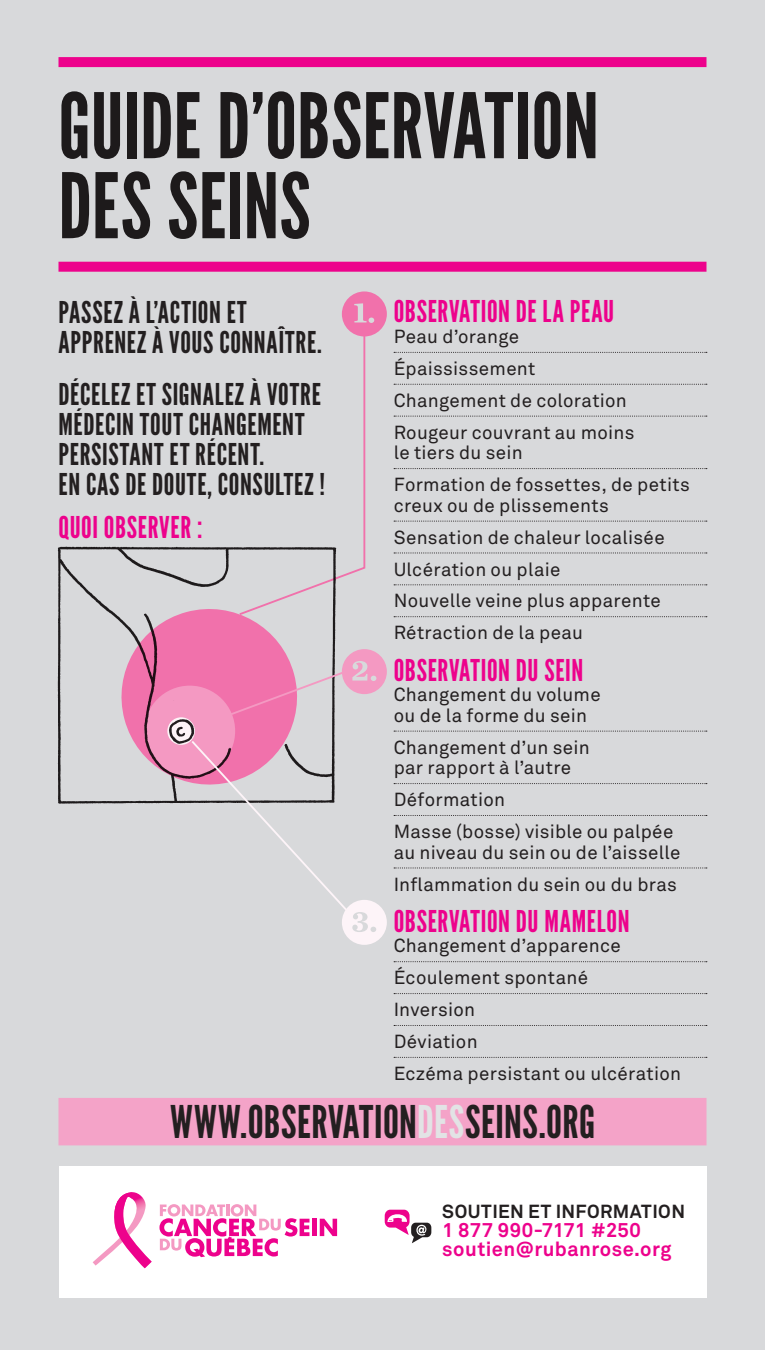
<style>
.page{position:relative;width:765px;height:1350px;background:#d8d9db}
.page>*{position:absolute;margin:0;border:0;box-sizing:border-box;transform-origin:0 0}
.t1{font:90px/80px "League Gothic";color:#231f20}
.t2{font:45px "League Gothic";color:#231f20}
.t3{font:30px/52.5px "League Gothic";letter-spacing:.02em;color:#231f20}
.t4{font:30px "League Gothic";letter-spacing:.02em;color:#ed028c}
.t5{font:700 20px/19px "Akkurat";letter-spacing:.02em;color:#ed028c}
.t6{font:18.75px/32px "Akkurat";letter-spacing:.015em;color:#231f20}
.t7{font:700 18.75px "Akkurat";letter-spacing:.025em;color:#231f20}
.s1{color:#e2e3e5}
</style>
<div class="page">
<div style="left:59px;top:1166px;width:648px;height:131px;background:#fff"></div>
<svg style="left:394px;top:352px;width:313px;height:1px"></svg>
<svg style="left:394px;top:384px;width:313px;height:1px"></svg>
<svg style="left:394px;top:416px;width:313px;height:1px"></svg>
<svg style="left:394px;top:468px;width:313px;height:1px"></svg>
<svg style="left:394px;top:521px;width:313px;height:1px"></svg>
<svg style="left:394px;top:553px;width:313px;height:1px"></svg>
<svg style="left:394px;top:584px;width:313px;height:1px"></svg>
<svg style="left:394px;top:616px;width:313px;height:1px"></svg>
<svg style="left:394px;top:731px;width:313px;height:1px"></svg>
<svg style="left:394px;top:783px;width:313px;height:1px"></svg>
<svg style="left:394px;top:815px;width:313px;height:1px"></svg>
<svg style="left:394px;top:868px;width:313px;height:1px"></svg>
<svg style="left:394px;top:961px;width:313px;height:1px"></svg>
<svg style="left:394px;top:993px;width:313px;height:1px"></svg>
<svg style="left:394px;top:1025px;width:313px;height:1px"></svg>
<svg style="left:394px;top:1057px;width:313px;height:1px"></svg>
<div style="left:58px;top:57px;width:649px;height:10px;background:#ed028c"></div>
<div style="left:58px;top:262px;width:649px;height:10px;background:#ed028c"></div>
<div style="left:58px;top:1098px;width:649px;height:47px;background:#f4a3c8"></div>
<svg style="left:385px;top:1210px;width:46px;height:33px"></svg>
<img style="left:57px;top:546px;width:55px;height:258px">
<svg style="left:112px;top:291px;width:275px;height:654px"></svg>
<div style="left:312px;top:1219px;width:5px;height:17px;background:#ed028c"></div>
<svg style="left:320px;top:1219px;width:17px;height:17px"></svg>
<svg style="left:159px;top:1204px;width:150px;height:53px"></svg>
<svg style="left:93px;top:1192px;width:59px;height:76px"></svg>
<h1 class="t1" style="left:58px;top:88px;width:542px">GUIDE D’OBSERVATION<br>DES SEINS</h1>
<h3 class="t3" style="left:58px;top:286px;width:12px">PASSE</h3>
<h3 class="t3" style="left:114px;top:286px;width:124px">Z À L’ACTION ET</h3>
<h3 class="t3" style="left:59px;top:316px;width:12px">APPRENE</h3>
<h3 class="t3" style="left:137px;top:316px;width:44px">Z À VOUS</h3>
<h3 class="t3" style="left:59px;top:316px;width:265px;text-indent:161px">CONNAÎTRE .<br>DÉCELEZ ET SIGNALEZ À VOTRE</h3>
<h3 class="t3" style="left:59px;top:399px;width:93px">MÉDECIN TOUT</h3>
<h3 class="t3" style="left:189px;top:399px;width:72px">CHANGEMENT</h3>
<h3 class="t3" style="left:59px;top:429px;width:12px">PERSISTANT</h3>
<h3 class="t3" style="left:170px;top:429px;width:96px">ET RÉCENT.</h3>
<h3 class="t3" style="left:59px;top:459px;width:106px">EN CAS DE DOUTE</h3>
<h3 class="t3" style="left:208px;top:459px;width:33px">, CONSULTE</h3>
<h3 class="t3" style="left:305px;top:459px;width:22px">Z !</h3>
<h3 class="t4" style="left:59px;top:510px;width:57px">QUOI OBSERVER</h3>
<h3 class="t4" style="left:197px;top:510px;width:7px">:</h3>
<h3 class="t4" style="left:394px;top:295px;width:222px">OBSERVATION DE LA PEAU</h3>
<p class="t6" style="left:394px;top:320px;width:242px">Peau d’orange<br>Épaississement<br>Changement de coloration<br>Rougeur couvrant au moins</p>
<p class="t6" style="left:394px;top:436px;width:298px">le tiers du sein<br>Formation de fossettes, de petits</p>
<p class="t6" style="left:394px;top:489px;width:273px">creux ou de plissements<br>Sensation de chaleur localisée<br>Ulcération ou plaie<br>Nouvelle veine plus apparente<br>Rétraction de la peau</p>
<h3 class="t4" style="left:394px;top:653px;width:191px">OBSERVATION DU SEIN</h3>
<p class="t6" style="left:394px;top:684px;width:208px;line-height:20.5px">Changement du volume ou de la forme du sein</p>
<p class="t6" style="left:394px;top:737px;width:197px;line-height:20.5px">Changement d’un sein par rapport à l’autre</p>
<p class="t6" style="left:394px;top:783px;width:281px">Déformation<br>Masse (bosse) visible ou palpée</p>
<p class="t6" style="left:394px;top:836px;width:288px">au niveau du sein ou de l’aisselle<br>Inflammation du sein ou du bras</p>
<h3 class="t4" style="left:394px;top:904px;width:237px">OBSERVATION DU MAMELON</h3>
<p class="t6" style="left:394px;top:930px;width:289px">Changement d’apparence<br>Écoulement spontané<br>Inversion<br>Déviation<br>Eczéma persistant ou ulcération</p>
<h2 class="t2" style="left:170px;top:1096px;width:94px">WWW.OBSERVATION</h2>
<h2 class="t2" style="left:417px;top:1096px;width:64px"><span class="s1">DES</span> SEINS</h2>
<h2 class="t2" style="left:539px;top:1096px;width:58px">.ORG</h2>
<p class="t7" style="left:442px;top:1200px;width:244px">soutien et information</p>
<p class="t5" style="left:442px;top:1221px;width:231px">1 877 990-7171 #250 soutien@rubanrose.org</p>
</div>
